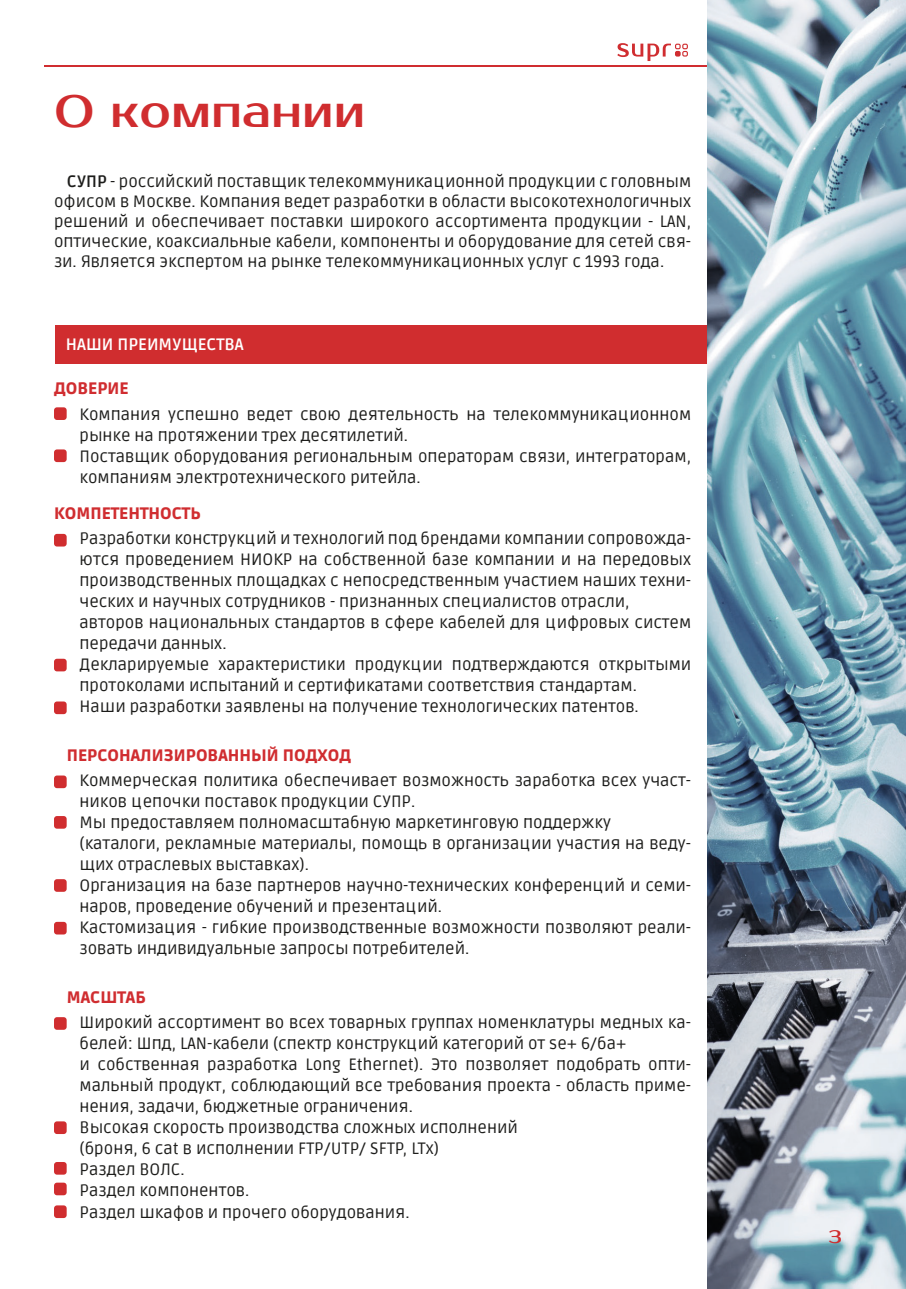
<style>
.page{position:relative;width:906px;height:1289px;background:#fff}
.page>*{position:absolute;margin:0;border:0;box-sizing:border-box;transform-origin:0 0}
.t1{font:45px "Prosto One";color:#d02d2f}
.t2{font:18px "Prosto One";color:#d02d2f}
.t3{font:16.5px/21px "Ruda";color:#1d1d1b}
.t4{font:900 16.5px "Ruda";color:#d02d30}
.t5{font:700 16.5px "Ruda";color:#fff}
.s1{font-weight:700}
</style>
<div class="page">
<hr style="left:44px;top:65px;width:862px;height:2px;background:#d02d30">
<svg style="left:617px;top:43px;width:71px;height:18px"></svg>
<img style="left:707px;top:0;width:199px;height:1288px">
<div style="left:55px;top:325px;width:651px;height:39px;background:#d02d2f"></div>
<div style="left:54px;top:407px;width:13px;height:13px;background:#d02d2f;border-radius:3px"></div>
<div style="left:54px;top:534px;width:13px;height:12px;background:#d02d2f;border-radius:3px"></div>
<div style="left:54px;top:449px;width:13px;height:13px;background:#d02d2f;border-radius:3px"></div>
<div style="left:54px;top:658px;width:13px;height:13px;background:#d02d2f;border-radius:3px"></div>
<div style="left:54px;top:701px;width:13px;height:13px;background:#d02d2f;border-radius:3px"></div>
<div style="left:54px;top:775px;width:13px;height:13px;background:#d02d2f;border-radius:3px"></div>
<div style="left:54px;top:816px;width:13px;height:12px;background:#d02d2f;border-radius:3px"></div>
<div style="left:54px;top:879px;width:13px;height:12px;background:#d02d2f;border-radius:3px"></div>
<div style="left:54px;top:921px;width:13px;height:13px;background:#d02d2f;border-radius:3px"></div>
<div style="left:54px;top:1017px;width:13px;height:12px;background:#d02d2f;border-radius:3px"></div>
<div style="left:54px;top:1121px;width:13px;height:12px;background:#d02d2f;border-radius:3px"></div>
<div style="left:54px;top:1161px;width:13px;height:13px;background:#d02d2f;border-radius:3px"></div>
<div style="left:54px;top:1182px;width:13px;height:13px;background:#d02d2f;border-radius:3px"></div>
<div style="left:54px;top:1205px;width:13px;height:12px;background:#d02d2f;border-radius:3px"></div>
<h1 class="t1" style="left:54px;top:84px;width:313px">О компании</h1>
<p class="t3" style="left:54px;top:170px;width:638px;line-height:20px;text-align:justify;text-indent:13px"><span class="s1">СУПР</span> - российский поставщик телекоммуникационной продукции с головным офисом в Москве. Компания ведет разработки в области высокотехнологичных решений и обеспечивает поставки широкого ассортимента продукции - LAN, оптические, коаксиальные кабели, компоненты и оборудование для сетей свя&shy;зи. Является экспертом на рынке телекоммуникационных услуг с 1993 года.</p>
<p class="t5" style="left:66px;top:333px;width:179px">НАШИ ПРЕИМУЩЕСТВА</p>
<p class="t4" style="left:54px;top:377px;width:76px">ДОВЕРИЕ</p>
<p class="t3" style="left:80px;top:402px;width:613px">Компания успешно ведет свою деятельность на телекоммуникационном рынке на протяжении трех десятилетий.<br>Поставщик оборудования региональным операторам связи, интеграторам, компаниям электротехнического ритейла.</p>
<p class="t4" style="left:54px;top:502px;width:148px">КОМПЕТЕНТНОСТЬ</p>
<p class="t3" style="left:80px;top:527px;width:613px">Разработки конструкций и технологий под брендами компании сопровожда&shy;ются проведением НИОКР на собственной базе компании и на передовых производственных площадках с непосредственным участием наших техни&shy;ческих и научных сотрудников - признанных специалистов отрасли, авторов национальных стандартов в сфере кабелей для цифровых систем передачи данных.<br>Декларируемые характеристики продукции подтверждаются открытыми протоколами испытаний и сертификатами соответствия стандартам.<br>Наши разработки заявлены на получение технологических патентов.</p>
<p class="t4" style="left:67px;top:744px;width:286px">ПЕРСОНАЛИЗИРОВАННЫЙ ПОДХОД</p>
<p class="t3" style="left:80px;top:769px;width:613px">Коммерческая политика обеспечивает возможность заработка всех участ&shy;ников цепочки поставок продукции СУПР.<br>Мы предоставляем полномасштабную маркетинговую поддержку (каталоги, рекламные материалы, помощь в организации участия на веду&shy;щих отраслевых выставках).<br>Организация на базе партнеров научно-технических конференций и семи&shy;наров, проведение обучений и презентаций.<br>Кастомизация - гибкие производственные возможности позволяют реали&shy;зовать индивидуальные запросы потребителей.</p>
<p class="t4" style="left:67px;top:986px;width:80px">МАСШТАБ</p>
<p class="t3" style="left:80px;top:1011px;width:613px">Широкий ассортимент во всех товарных группах номенклатуры медных ка&shy;белей: Шпд, LАN-кабели (спектр конструкций категорий от se+ 6/ба+<br>и собственная разработка Long Ethernet). Это позволяет подобрать опти&shy;мальный продукт, соблюдающий все требования проекта - область приме&shy;нения, задачи, бюджетные ограничения.<br>Высокая скорость производства сложных исполнений<br>(броня, 6 cat в исполнении FTP/UTP/ SFTP, LTx)<br>Раздел ВОЛС.<br>Раздел компонентов.<br>Раздел шкафов и прочего оборудования.</p>
<p class="t2" style="left:829px;top:1225px;width:15px">3</p>
</div>
